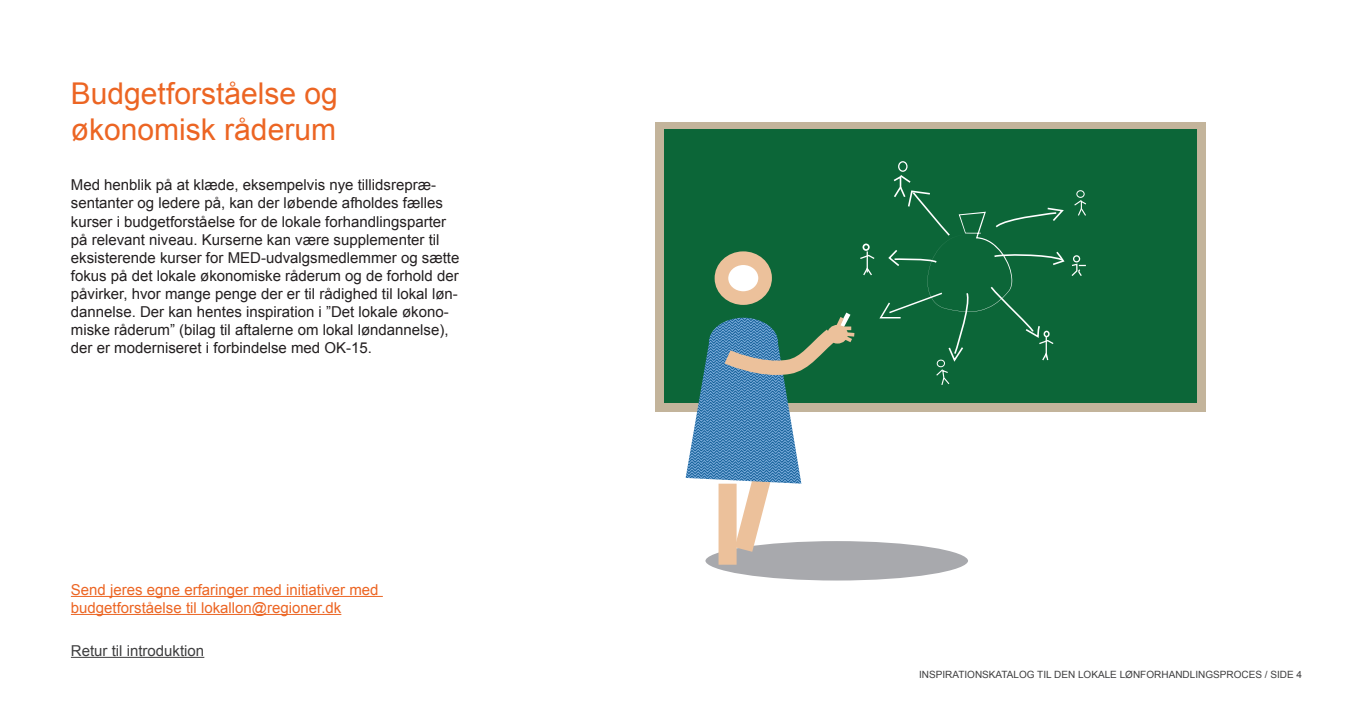
<style>
.page{position:relative;width:1347px;height:709px;background:#fff}
.page>*{position:absolute;margin:0;border:0;box-sizing:border-box;transform-origin:0 0}
.t1{font:30px/36px "Arial";color:#ec6523}
.t2{font:15px/18px "Arial";color:#231f20}
.t3{font:15px/18px "Arial";color:#ec6523}
.t4{font:15px "Arial";color:#3e3e3f}
.t5{font:10px "Arial";color:#3e3e3f}
</style>
<div class="page">
<div style="left:704px;top:540px;width:265px;height:42px;background:#a8a9ad;border-radius:50%"></div>
<div style="left:703px;top:538px;width:267px;height:45px;border:3px solid #fff;border-radius:50%"></div>
<div style="left:655px;top:122px;width:550px;height:289px;background:#c3b49b"></div>
<div style="left:664px;top:129px;width:532px;height:273px;background:#0c6638"></div>
<div style="left:898px;top:161px;width:9px;height:11px;border:1px solid #fff;border-radius:50%"></div>
<svg style="left:685px;top:175px;width:402px;height:396px"></svg>
<hr style="left:71px;top:657px;width:133px;height:1px;background:#3e3e3f">
<hr style="left:71px;top:596px;width:312px;height:1px;background:#ec6523">
<hr style="left:71px;top:614px;width:270px;height:1px;background:#ec6523">
<h1 class="t1" style="left:71px;top:76px;width:268px">Budgetforståelse og økonomisk råderum</h1>
<p class="t2" style="left:71px;top:176px;width:390px">Med henblik på at klæde, eksempelvis nye tillidsrepræ&shy;sentanter og ledere på, kan der løbende afholdes fælles kurser i budgetforståelse for de lokale forhandlingsparter på relevant niveau. Kurserne kan være supplementer til eksisterende kurser for ME D-udvalgsmedlemmer og sætte fokus på det lokale økonomiske råderum og de forhold der påvirker, hvor mange penge der er til rådighed til lokal løn&shy;dannelse. Der kan hentes inspiration i ”Det lokale økono&shy;miske råderum” (bilag til aftalerne om lokal løndannelse), der er moderniseret i forbindelse med OK-15.</p>
<p class="t3" style="left:71px;top:581px;width:309px">Send jeres egne erfaringer med initiativer med budgetforståelse til lokallon@regioner.dk</p>
<p class="t4" style="left:71px;top:641px;width:135px">Retur til introduktion</p>
<p class="t5" style="left:919px;top:668px;width:167px">Inspi rationskatalog til den lok</p>
<p class="t5" style="left:1098px;top:668px;width:205px">ale lønforhandli ngsproces / side 4</p>
</div>
